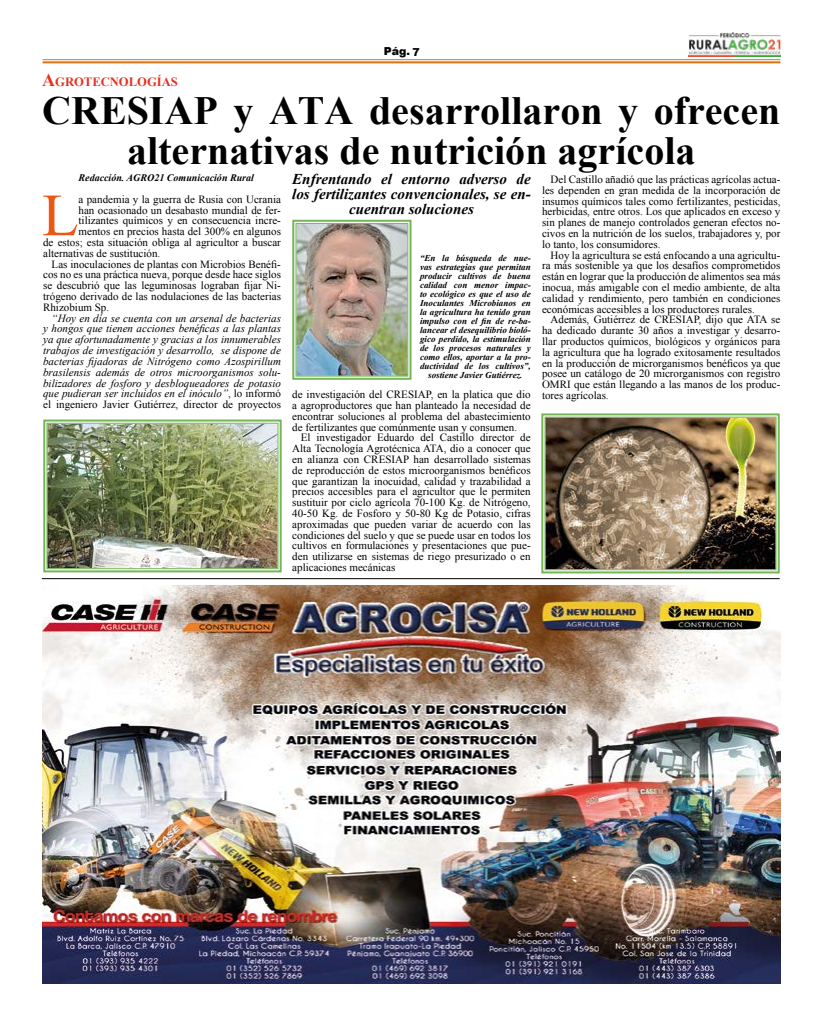
<style>
.page{position:relative;width:823px;height:1012px;background:#fff}
.page>*{position:absolute;margin:0;border:0;box-sizing:border-box;transform-origin:0 0}
.t1{font:59.9px "Times New Roman";color:#ea5813}
.t2{font:700 40px/40px "Times New Roman";color:#000;text-align:center}
.t3{font:italic 700 15px/15px "Times New Roman";color:#000;text-align:center}
.t4{font:700 12.6px "Times New Roman";color:#e6301f}
.t5{font:11px/10.8px "Times New Roman";color:#000;text-align:justify}
.t6{font:italic 11px/10.8px "Times New Roman";color:#000;text-align:justify}
.t7{font:900 11px "Arial";color:#000}
.t8{font:italic 700 10px "Times New Roman";color:#000}
.t9{font:italic 700 9px/9px "Times New Roman";color:#000;text-align:center}
.s1{font-size:18px}
.s2{font-style:normal}
</style>
<div class="page">
<hr style="left:43px;top:59px;width:737px;height:1px;background:#d87211">
<hr style="left:43px;top:61px;width:737px;height:2px;background:#d87211">
<svg style="left:688px;top:56px;width:92px;height:1px"></svg>
<img style="left:688px;top:32px;width:92px;height:24px">
<img style="left:292px;top:219px;width:120px;height:161px">
<div style="left:295px;top:223px;width:113px;height:153px;border:1px solid #75b558"></div>
<hr style="left:42px;top:578px;width:737px;height:1px;background:#000">
<img style="left:43px;top:586px;width:737px;height:398px">
<img style="left:541px;top:413px;width:239px;height:161px">
<div style="left:544px;top:417px;width:231px;height:153px;border:1px solid #75b558"></div>
<img style="left:43px;top:419px;width:239px;height:154px">
<div style="left:47px;top:423px;width:231px;height:146px;border:1px solid #75b558"></div>
<p class="t4" style="left:42px;top:73px;width:137px"><span class="s1">A</span>GROTECNOLOGÍAS</p>
<p class="t7" style="left:383px;top:43px;width:38px">Pág. 7</p>
<h2 class="t2" style="left:42px;top:89px;width:739px">CRESIAP y ATA desarrollaron y ofrecen alternativas de nutrición agrícola</h2>
<p class="t8" style="left:79px;top:171px;width:177px">Redacción. AGRO21 Comunicación Rural</p>
<h1 class="t1" style="left:42px;top:175px;width:38px">L</h1>
<p class="t5" style="left:78px;top:194px;width:204px">a pandemia y la guerra de Rusia con Ucrania</p>
<p class="t5" style="left:78px;top:204px;width:204px">han ocasionado un desabasto mundial de fer-</p>
<p class="t5" style="left:78px;top:215px;width:204px">tilizantes químicos y en consecuencia incre-</p>
<p class="t5" style="left:78px;top:226px;width:204px">mentos en precios hasta del 300% en algunos</p>
<p class="t5" style="left:43px;top:237px;width:239px">de estos; esta situación obliga al agricultor a buscar</p>
<p class="t5" style="left:43px;top:248px;width:119px">alternativas de sustitución.</p>
<p class="t5" style="left:52px;top:258px;width:231px">Las inoculaciones de plantas con Microbios Benéfi-</p>
<p class="t5" style="left:43px;top:269px;width:239px">cos no es una práctica nueva, porque desde hace siglos</p>
<p class="t5" style="left:43px;top:280px;width:239px">se descubrió que las leguminosas lograban fijar Ni-</p>
<p class="t5" style="left:43px;top:291px;width:239px">trógeno derivado de las nodulaciones de las bacterias</p>
<p class="t5" style="left:43px;top:302px;width:68px">Rhizobium Sp.</p>
<p class="t6" style="left:43px;top:312px;width:239px;text-indent:9px">“Hoy en día se cuenta con un arsenal de bacterias y hongos que tienen acciones benéficas a las plantas ya que afortunadamente y gracias a los innumerables trabajos de investigación y desarrollo, se dispone de bacterias fijadoras de Nitrógeno como Azospirillum brasilensis además de otros microorganismos solu&shy;bilizadores de fosforo y desbloqueadores de potasio que pudieran ser incluidos en el inóculo”<span class="s2">, lo informó el ingeniero Javier Gutiérrez, director de proyectos</span></p>
<h3 class="t3" style="left:292px;top:172px;width:240px">Enfrentando el entorno adverso de los fertilizantes convencionales, se en&shy;cuentran soluciones</h3>
<p class="t9" style="left:420px;top:253px;width:112px">“En la búsqueda de nue&shy;vas estrategias que permitan producir cultivos de buena calidad con menor impac&shy;to ecológico es que el uso de<br>Inoculantes Microbianos en la agricultura ha tenido gran impulso con el fin de re-ba&shy;lancear el desequilibrio bioló&shy;gico perdido, la estimulación de los procesos naturales y como ellos, aportar a la pro&shy;ductividad de los cultivos”, sostiene Javier Gutiérrez.</p>
<p class="t5" style="left:292px;top:389px;width:240px">de investigación del CRESIAP, en la platica que dio a agroproductores que han planteado la necesidad de encontrar soluciones al problema del abastecimiento de fertilizantes que comúnmente usan y consumen.</p>
<p class="t5" style="left:292px;top:432px;width:240px;text-indent:9px">El investigador Eduardo del Castillo director de Alta Tecnología Agrotécnica ATA, dio a conocer que en alianza con CRESIAP han desarrollado sistemas de reproducción de estos microorganismos benéficos que garantizan la inocuidad, calidad y trazabilidad a precios accesibles para el agricultor que le permiten sustituir por ciclo agrícola 70-100 Kg. de Nitrógeno, 40-50 Kg. de Fosforo y 50-80 Kg de Potasio, cifras aproximadas que pueden variar de acuerdo con las condiciones del suelo y que se puede usar en todos los cultivos en formulaciones y presentaciones que pue&shy;den utilizarse en sistemas de riego presurizado o en aplicaciones mecánicas</p>
<p class="t5" style="left:541px;top:174px;width:240px;text-indent:9px">Del Castillo añadió que las prácticas agrícolas actua&shy;les dependen en gran medida de la incorporación de insumos químicos tales como fertilizantes, pesticidas, herbicidas, entre otros. Los que aplicados en exceso y sin planes de manejo controlados generan efectos no&shy;civos en la nutrición de los suelos, trabajadores y, por lo tanto, los consumidores.</p>
<p class="t5" style="left:541px;top:249px;width:240px;text-indent:9px">Hoy la agricultura se está enfocando a una agricultu&shy;ra más sostenible ya que los desafíos comprometidos están en lograr que la producción de alimentos sea más inocua, más amigable con el medio ambiente, de alta calidad y rendimiento, pero también en condiciones económicas accesibles a los productores rurales.</p>
<p class="t5" style="left:541px;top:314px;width:240px;text-indent:9px">Además, Gutiérrez de CRESIAP, dijo que ATA se ha dedicado durante 30 años a investigar y desarro&shy;llar productos químicos, biológicos y orgánicos para la agricultura que ha logrado exitosamente resultados en la producción de microrganismos benéficos ya que posee un catálogo de 20 microrganismos con registro OMRI que están llegando a las manos de los produc&shy;tores agrícolas.</p>
</div>
